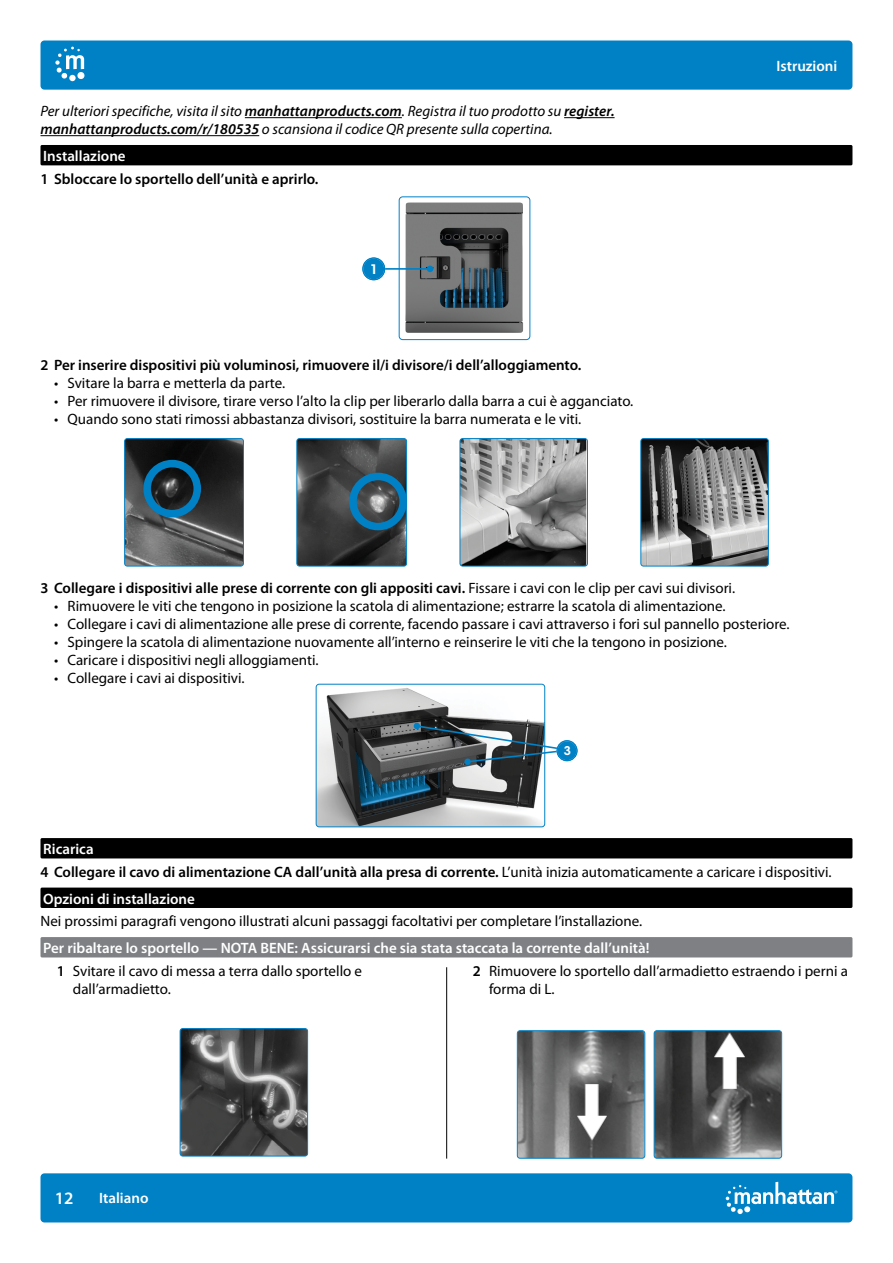
<style>
.page{position:relative;width:893px;height:1263px;background:#fff}
.page>*{position:absolute;margin:0;border:0;box-sizing:border-box;transform-origin:0 0}
.t1{font:600 17.4px "Myriad Pro";color:#fff}
.t2{font:15px/18px "Myriad Pro";color:#000}
.t3{font:600 15px/22.5px "Myriad Pro";color:#000}
.t4{font:600 15px/22.5px "Myriad Pro";color:#fff}
.t5{font:italic 15px/18px "Myriad Pro";color:#000}
.t6{font:600 13.05px "ITC Avant Garde Std";color:#fff}
.t7{font:600 12px "ITC Avant Garde Std";color:#fff}
.s1{font-weight:600}
.s2{font-weight:400}
.s3{color:#fff}
.s4{color:#000}
.s5{font-weight:400;color:#000}
</style>
<div class="page">
<hr style="left:245px;top:117px;width:157px;height:1px;background:#000">
<hr style="left:564px;top:117px;width:51px;height:1px;background:#000">
<hr style="left:40px;top:135px;width:219px;height:1px;background:#000">
<div style="left:40px;top:145px;width:812px;height:20px;background:#000;border-radius:2px"></div>
<div style="left:40px;top:838px;width:812px;height:20px;background:#000;border-radius:2px"></div>
<div style="left:40px;top:887px;width:812px;height:21px;background:#000;border-radius:2px"></div>
<div style="left:40px;top:937px;width:812px;height:20px;background:#7e8083;border-radius:2px"></div>
<img style="left:405px;top:203px;width:118px;height:130px">
<div style="left:399px;top:196px;width:131px;height:144px;border:1px solid #0081c6;border-radius:4px"></div>
<hr style="left:375px;top:268px;width:55px;height:2px;background:#0081c6">
<svg style="left:427px;top:266px;width:6px;height:6px"></svg>
<div style="left:363px;top:258px;width:22px;height:22px;background:#0081c6;border-radius:50%"></div>
<div style="left:363px;top:258px;width:22px;height:22px;border:1px solid #0081c6;border-radius:50%"></div>
<img style="left:642px;top:440px;width:125px;height:124px">
<div style="left:640px;top:438px;width:129px;height:128px;border:1px solid #0081c6;border-radius:3px"></div>
<img style="left:460px;top:440px;width:126px;height:126px">
<div style="left:460px;top:438px;width:128px;height:128px;border:1px solid #0081c6;border-radius:3px"></div>
<img style="left:298px;top:440px;width:109px;height:126px">
<div style="left:296px;top:438px;width:111px;height:128px;border:1px solid #0081c6;border-radius:3px"></div>
<div style="left:349px;top:473px;width:58px;height:57px;border:8px solid #0081c6;border-radius:50%"></div>
<img style="left:126px;top:440px;width:116px;height:124px">
<div style="left:124px;top:438px;width:120px;height:128px;border:1px solid #0081c6;border-radius:3px"></div>
<div style="left:143px;top:460px;width:58px;height:57px;border:8px solid #0081c6;border-radius:50%"></div>
<img style="left:316px;top:684px;width:229px;height:143px">
<div style="left:316px;top:684px;width:229px;height:143px;border:1px solid #0081c6;border-radius:3px"></div>
<svg style="left:414px;top:723px;width:153px;height:40px"></svg>
<div style="left:557px;top:741px;width:20px;height:20px;background:#0081c6;border-radius:50%"></div>
<div style="left:557px;top:741px;width:20px;height:20px;border:1px solid #0081c6;border-radius:50%"></div>
<img style="left:180px;top:1028px;width:128px;height:128px">
<div style="left:180px;top:1028px;width:128px;height:128px;border:1px solid #0081c6;border-radius:3px"></div>
<img style="left:517px;top:1032px;width:126px;height:126px">
<div style="left:517px;top:1030px;width:128px;height:128px;border:1px solid #0081c6;border-radius:3px"></div>
<img style="left:654px;top:1032px;width:126px;height:126px">
<div style="left:654px;top:1030px;width:128px;height:128px;border:1px solid #0081c6;border-radius:3px"></div>
<div style="left:41px;top:41px;width:811px;height:49px;background:#0081c6;border-radius:4px"></div>
<div style="left:41px;top:1173px;width:811px;height:49px;background:#0081c6;border-radius:4px"></div>
<div style="left:69px;top:75px;width:7px;height:6px;background:#f6fafc;border-radius:50%"></div>
<svg style="left:55px;top:47px;width:29px;height:33px"></svg>
<svg style="left:726px;top:1182px;width:111px;height:32px"></svg>
<hr style="left:446px;top:967px;width:1px;height:191px;background:#000">
<p class="t5" style="left:40px;top:102px;width:576px">Per ulteriori specifiche, visita il sito <span class="s1">manhattanproducts.com</span>. Registra il tuo prodotto su <span class="s1">register. manhattanproducts.com/r/180535</span> o scansiona il codice QR presente sulla copertina.</p>
<p class="t4" style="left:43px;top:145px;width:84px">Installazione</p>
<p class="t3" style="left:40px;top:167px;width:280px">1 Sbloccare lo sportello dell’unità e aprirlo.</p>
<p class="t6" style="left:370px;top:261px;width:9px">1</p>
<p class="t3" style="left:40px;top:354px;width:542px">2 Per inserire dispositivi più voluminosi, rimuovere il/i divisore/i dell’alloggiamento.</p>
<p class="t2" style="left:54px;top:374px;width:233px">• Svitare la barra e metterla da parte.</p>
<p class="t2" style="left:54px;top:392px;width:581px">• Per rimuovere il divisore, tirare verso l’alto la clip per liberarlo dalla barra a cui è agganciato.</p>
<p class="t2" style="left:54px;top:410px;width:529px">• Quando sono stati rimossi abbastanza divisori, sostituire la barra numerata e le viti.</p>
<p class="t4" style="left:776px;top:54px;width:62px">Istruzioni</p>
<p class="t3" style="left:40px;top:577px;width:696px">3 Collegare i dispositivi alle prese di corrente con gli appositi cavi. <span class="s2">Fissare i cavi con le clip per cavi sui divisori.</span></p>
<p class="t2" style="left:54px;top:597px;width:673px">• Rimuovere le viti che tengono in posizione la scatola di alimentazione; estrarre la scatola di alimentazione.</p>
<p class="t2" style="left:54px;top:615px;width:737px">• Collegare i cavi di alimentazione alle prese di corrente, facendo passare i cavi attraverso i fori sul pannello posteriore.</p>
<p class="t2" style="left:54px;top:633px;width:675px">• Spingere la scatola di alimentazione nuovamente all’interno e reinserire le viti che la tengono in posizione.</p>
<p class="t2" style="left:54px;top:651px;width:266px">• Caricare i dispositivi negli alloggiamenti.</p>
<p class="t2" style="left:54px;top:669px;width:192px">• Collegare i cavi ai dispositivi.</p>
<p class="t7" style="left:564px;top:743px;width:9px">3</p>
<p class="t3" style="left:40px;top:838px;width:793px"><span class="s3">Ricarica<br></span>4 Collegare il cavo di alimentazione CA dall’unità alla presa di corrente. <span class="s2">L’unità inizia automaticamente a caricare i dispositivi.</span></p>
<p class="t4" style="left:43px;top:887px;width:153px">Opzioni di installazione</p>
<p class="t2" style="left:40px;top:912px;width:603px">Nei prossimi paragrafi vengono illustrati alcuni passaggi facoltativi per completare l’installazione.</p>
<p class="t4" style="left:57px;top:937px;width:594px;text-indent:-14px">Per ribaltare lo sportello — NOTA BENE: Assicurarsi che sia stata staccata la corrente dall’unità!<br><span class="s4">1</span> <span class="s5">Svitare il cavo di messa a terra dallo sportello e</span></p>
<p class="t2" style="left:73px;top:979px;width:99px">dall’armadietto.</p>
<p class="t2" style="left:489px;top:961px;width:360px;text-indent:-16px"><span class="s1">2</span> Rimuovere lo sportello dall’armadietto estraendo i perni a forma di L.</p>
<p class="t1" style="left:55px;top:1187px;width:20px">12</p>
<p class="t4" style="left:99px;top:1186px;width:51px">Italiano</p>
</div>
